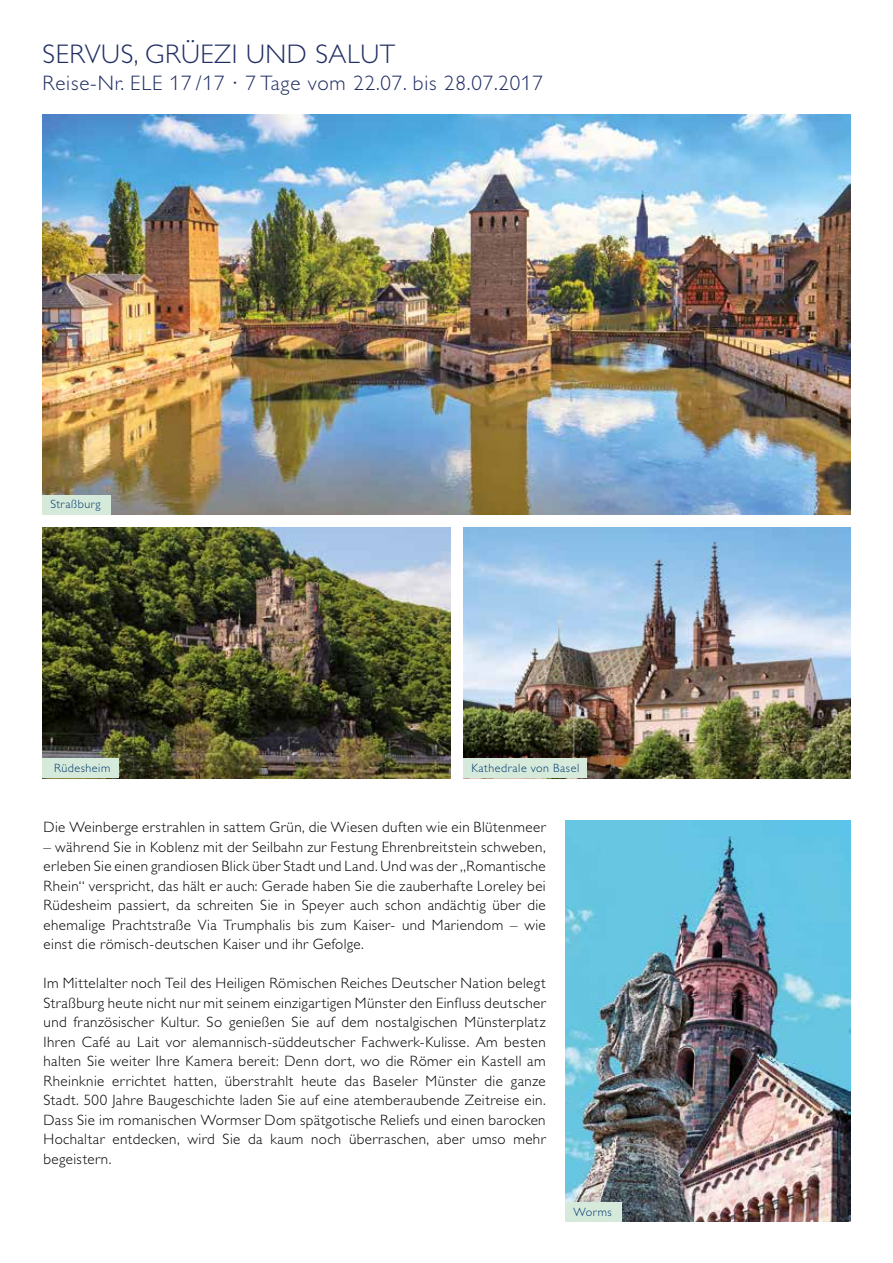
<style>
.page{position:relative;width:893px;height:1263px;background:#fff}
.page>*{position:absolute;margin:0;border:0;box-sizing:border-box;transform-origin:0 0}
.t1{font:300 27px "Gill Alt One";letter-spacing:.02em;color:#212e63}
.t2{font:300 21px "Gill Alt One";letter-spacing:.04em;color:#212e63}
.t3{font:300 15px/19.5px "Gill Alt One";letter-spacing:.025em;color:#000;text-align:justify}
.t4{font:300 12px "Gill Alt One";letter-spacing:.045em;color:#00376a}
</style>
<div class="page">
<img style="left:566px;top:821px;width:284px;height:401px">
<img style="left:43px;top:115px;width:807px;height:399px">
<img style="left:43px;top:527px;width:408px;height:251px">
<img style="left:463px;top:527px;width:387px;height:251px">
<div style="left:566px;top:1202px;width:56px;height:20px;background:#d6eadc"></div>
<div style="left:43px;top:758px;width:76px;height:20px;background:#d6eadc"></div>
<div style="left:43px;top:495px;width:68px;height:19px;background:#d6eadc"></div>
<div style="left:463px;top:758px;width:124px;height:20px;background:#d6eadc"></div>
<h1 class="t1" style="left:43px;top:39px;width:354px">SERVUS, GRÜEZI UND SALUT</h1>
<h2 class="t2" style="left:43px;top:71px;width:502px">Reise-Nr. ELE 17 /17 · 7 Tage vom 22.07. bis 28.07.2017</h2>
<p class="t4" style="left:50px;top:497px;width:52px">Straßburg</p>
<p class="t4" style="left:54px;top:761px;width:58px">Rüdesheim</p>
<p class="t4" style="left:471px;top:761px;width:109px">Kathedrale von Basel</p>
<p class="t3" style="left:44px;top:817px;width:504px">Die Weinberge erstrahlen in sattem Grün, die Wiesen duften wie ein Blütenmeer</p>
<p class="t3" style="left:44px;top:837px;width:504px">– während Sie in Koblenz mit der Seilbahn zur Festung Ehrenbreitstein schweben, erleben Sie einen grandiosen Blick über Stadt und Land. Und was der „Romantische Rhein“ verspricht, das hält er auch: Gerade haben Sie die zauberhafte Loreley bei Rüdesheim passiert, da schreiten Sie in Speyer auch schon andächtig über die ehemalige Prachtstraße Via Trumphalis bis zum Kaiser- und Mariendom – wie einst die römisch-deutschen Kaiser und ihr Gefolge.</p>
<p class="t3" style="left:44px;top:973px;width:504px">Im Mittelalter noch Teil des Heiligen Römischen Reiches Deutscher Nation belegt Straßburg heute nicht nur mit seinem einzigartigen Münster den Einfluss deutscher und französischer Kultur. So genießen Sie auf dem nostalgischen Münsterplatz Ihren Café au Lait vor alemannisch-süddeutscher Fachwerk-Kulisse. Am besten halten Sie weiter Ihre Kamera bereit: Denn dort, wo die Römer ein Kastell am Rheinknie errichtet hatten, überstrahlt heute das Baseler Münster die ganze Stadt. 500 Jahre Baugeschichte laden Sie auf eine atemberaubende Zeitreise ein.<br>Dass Sie im romanischen Wormser Dom spätgotische Reliefs und einen barocken Hochaltar entdecken, wird Sie da kaum noch überraschen, aber umso mehr begeistern.</p>
<p class="t4" style="left:573px;top:1205px;width:40px">Worms</p>
</div>
